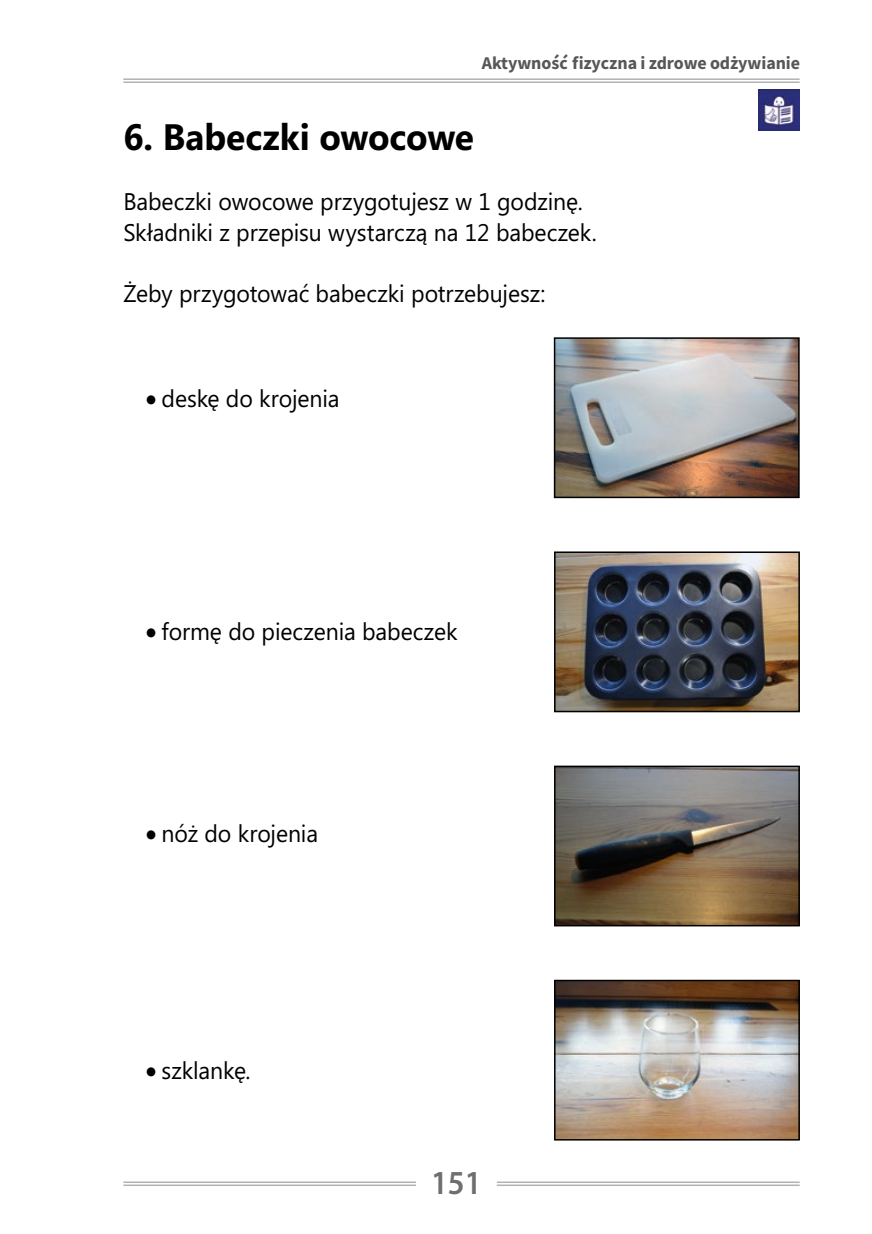
<style>
.page{position:relative;width:872px;height:1234px;background:#fff}
.page>*{position:absolute;margin:0;border:0;box-sizing:border-box;transform-origin:0 0}
.t1{font:700 36.75px "Microsoft Phags Pa";letter-spacing:-.005em;color:#000;scale:.96 1}
.t2{font:33.75px "Myriad Variable Concept";color:#706f6f;scale:.93 1}
.t3{font:24px/31.2px "Microsoft Phags Pa";letter-spacing:-.005em;color:#000;scale:.96 1}
.t4{font:18px "Source Sans Variable";letter-spacing:-.005em;color:#575756}
.s1{font-family:"Lato"}
</style>
<div class="page">
<hr style="left:123px;top:78px;width:676px;height:2px;background:#b3b2b2">
<hr style="left:123px;top:81px;width:676px;height:2px;background:#b3b2b2">
<hr style="left:123px;top:1181px;width:293px;height:1px;background:#b3b2b2">
<hr style="left:123px;top:1184px;width:293px;height:1px;background:#b3b2b2">
<hr style="left:497px;top:1181px;width:302px;height:1px;background:#b3b2b2">
<hr style="left:497px;top:1184px;width:302px;height:1px;background:#b3b2b2">
<img style="left:557px;top:340px;width:239px;height:155px">
<div style="left:554px;top:337px;width:245px;height:161px;border:2px solid #000"></div>
<img style="left:557px;top:554px;width:240px;height:155px">
<div style="left:554px;top:551px;width:246px;height:161px;border:2px solid #000"></div>
<img style="left:557px;top:768px;width:240px;height:155px">
<div style="left:554px;top:765px;width:246px;height:161px;border:2px solid #000"></div>
<img style="left:557px;top:982px;width:240px;height:155px">
<div style="left:554px;top:979px;width:246px;height:161px;border:2px solid #000"></div>
<img style="left:758px;top:89px;width:41px;height:42px">
<p class="t4" style="left:482px;top:52px;width:320px">Aktywność fizyczna i zdrowe odżywianie</p>
<h1 class="t1" style="left:123px;top:110px;width:367px">6. Babeczki owocowe</h1>
<p class="t3" style="left:123px;top:184px;width:494px">Babeczki owocowe przygotujesz w 1 godzinę.<br>Składniki z przepisu wystarczą na 12 babeczek.</p>
<p class="t3" style="left:123px;top:277px;width:441px">Żeby przygotować babeczki potrzebujesz:</p>
<p class="t3" style="left:145px;top:381px;width:204px"><span class="s1">•</span> deskę do krojenia</p>
<p class="t3" style="left:145px;top:614px;width:327px"><span class="s1">•</span> formę do pieczenia babeczek</p>
<p class="t3" style="left:145px;top:816px;width:182px"><span class="s1">•</span> nóż do krojenia</p>
<p class="t3" style="left:145px;top:1053px;width:112px"><span class="s1">•</span> szklankę.</p>
<h2 class="t2" style="left:431px;top:1162px;width:56px">151</h2>
</div>
